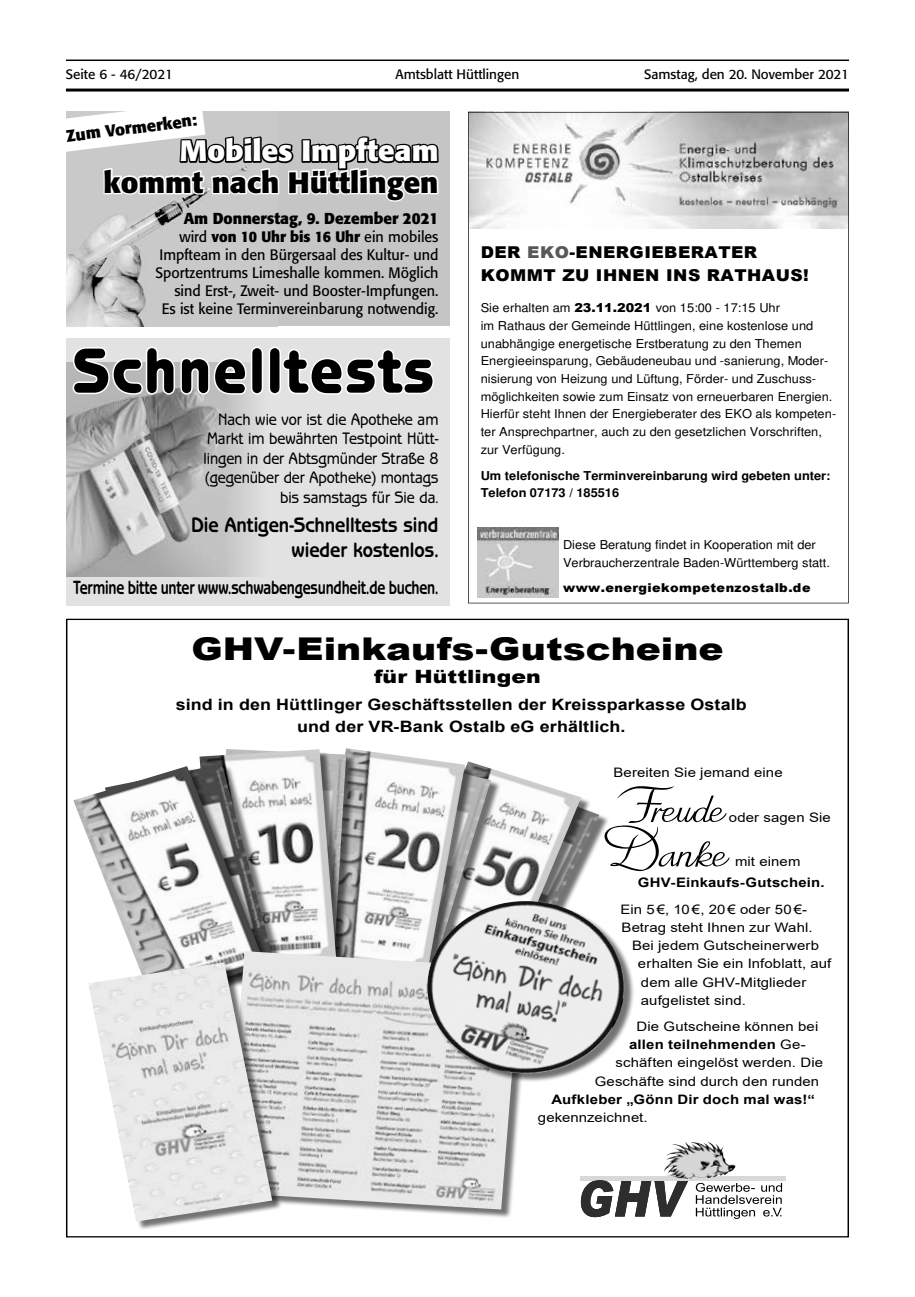
<style>
.page{position:relative;width:915px;height:1297px;background:#fff}
.page>*{position:absolute;margin:0;border:0;box-sizing:border-box;transform-origin:0 0}
.t1{font:66.15px "Benjamin Gothic Heavy";letter-spacing:.04em;color:#000;scale:.93 1}
.t2{font:60.15px "Azariel Demo";letter-spacing:.01em;color:#000;scale:1.26 1}
.t3{font:900 31.35px "Arial";color:#000;scale:1.2 1}
.t4{font:700 29.25px "Formata";color:#000}
.t5{font:700 29.25px "Formata";color:#fff}
.t6{font:21.75px/24.9px "Benjamin Gothic Bold";color:#000;text-align:right;scale:.9 1}
.t7{font:19.8px "Benjamin Gothic Bold";letter-spacing:-.01em;color:#000;scale:.77 1}
.t8{font:900 18.3px "Arial";letter-spacing:.005em;color:#000;scale:1.2 1}
.t9{font:17.25px/19.5px "Benjamin Gothic Medium";color:#000;text-align:right;scale:.9 1}
.t10{font:700 16.5px "Formata";color:#000}
.t11{font:900 16.35px/23px "Arial";letter-spacing:.025em;color:#000;scale:1.05 1}
.t12{font:700 15.75px/22.2px "Arial";letter-spacing:.005em;color:#000;text-align:center;scale:1.14 1}
.t13{font:700 15.75px "Formata";color:#000}
.t14{font:15px/18px "Formata";color:#000;text-align:right;scale:.95 1}
.t15{font:13.5px "Formata";color:#000}
.t16{font:13.05px "Arial";letter-spacing:.01em;color:#000;scale:1.14 1}
.t17{font:700 13.05px "Arial";letter-spacing:.015em;color:#000;scale:1.14 1}
.t18{font:12.3px/17.7px "Helvetica";letter-spacing:.005em;color:#000;scale:1.05 1}
.t19{font:700 12.3px/17.4px "Helvetica";letter-spacing:.005em;color:#000;scale:1.05 1}
.t20{font:900 12.3px "Arial";letter-spacing:.04em;color:#000;scale:1.05 1}
.s1{font-weight:700}
.s2{color:#585858}
.s3{font-family:"Arial";font-weight:900}
.s4{font-weight:400}
</style>
<div class="page">
<hr style="left:66px;top:60px;width:782px;height:1px;background:#000">
<hr style="left:66px;top:89px;width:782px;height:3px;background:#000">
<div style="left:580px;top:1176px;width:205px;height:5px;background:#d8d8d8"></div>
<svg style="left:580px;top:1180px;width:108px;height:37px"></svg>
<img style="left:664px;top:1142px;width:71px;height:37px">
<svg style="left:695px;top:1183px;width:86px;height:36px"></svg>
<div style="left:396px;top:775px;width:213px;height:243px;background:#000;opacity:.55"></div>
<img style="left:591px;top:775px;width:8px;height:127px">
<div style="left:387px;top:763px;width:204px;height:241px;background:#000;opacity:.55"></div>
<img style="left:500px;top:763px;width:81px;height:139px">
<div style="left:314px;top:754px;width:186px;height:238px;background:#000;opacity:.55"></div>
<img style="left:475px;top:754px;width:15px;height:148px">
<div style="left:310px;top:750px;width:165px;height:232px;background:#000;opacity:.55"></div>
<img style="left:346px;top:748px;width:119px;height:203px">
<div style="left:215px;top:751px;width:141px;height:223px;background:#000;opacity:.55"></div>
<div style="left:201px;top:751px;width:145px;height:225px;background:#000;opacity:.55"></div>
<img style="left:199px;top:749px;width:137px;height:202px">
<div style="left:107px;top:766px;width:179px;height:236px;background:#000;opacity:.55"></div>
<div style="left:75px;top:768px;width:200px;height:240px;background:#000;opacity:.55"></div>
<img style="left:73px;top:766px;width:192px;height:233px">
<div style="left:227px;top:953px;width:303px;height:265px;background:#000;opacity:.55"></div>
<img style="left:225px;top:951px;width:295px;height:258px">
<div style="left:90px;top:964px;width:192px;height:267px;background:#000;opacity:.55"></div>
<img style="left:88px;top:962px;width:184px;height:259px">
<div style="left:428px;top:902px;width:206px;height:180px;background:#000;opacity:.55"></div>
<img style="left:505px;top:901px;width:21px;height:2px">
<div style="left:66px;top:338px;width:383px;height:268px;background:#e2e2e2"></div>
<img style="left:66px;top:362px;width:188px;height:214px">
<svg style="left:71px;top:347px;width:363px;height:50px"></svg>
<svg style="left:468px;top:112px;width:380px;height:491px"></svg>
<img style="left:477px;top:528px;width:81px;height:69px">
<div style="left:66px;top:112px;width:383px;height:214px;background:#c5c5c5"></div>
<img style="left:66px;top:204px;width:127px;height:122px">
<svg style="left:66px;top:111px;width:375px;height:93px"></svg>
<p class="t15" style="left:66px;top:66px;width:108px">Seite 6 - 46/2021</p>
<p class="t15" style="left:395px;top:66px;width:125px">Amtsblatt Hüttlingen</p>
<p class="t15" style="left:643px;top:66px;width:206px">Samstag, den 20. November 2021</p>
<h3 class="t10" style="left:65px;top:126px;width:133px;rotate:-7deg">Zum Vormerken:</h3>
<h3 class="t5" style="left:180px;top:133px;width:260px">Mobiles Impfteam</h3>
<h3 class="t4" style="left:104px;top:164px;width:336px">kommt nach Hüttlingen</h3>
<p class="t13" style="left:184px;top:209px;width:256px">Am Donnerstag, 9. Dezember 2021</p>
<p class="t14" style="left:155px;top:228px;width:299px">wird <span class="s1">von 10 Uhr bis 16 Uhr</span> ein mobiles Impfteam in den Bürgersaal des Kultur- und Sportzentrums Limeshalle kommen. Möglich sind Erst-, Zweit- und Booster-Impfungen.<br>Es ist keine Terminvereinbarung notwendig.</p>
<h1 class="t1" style="left:74px;top:331px;width:388px">Schnelltests</h1>
<h3 class="t9" style="left:203px;top:410px;width:262px">Nach wie vor ist die Apotheke am<br>Markt im bewährten Testpoint Hütt&shy;lingen in der Abtsgmünder Straße 8 (gegenüber der Apotheke) montags bis samstags für Sie da.</h3>
<h3 class="t6" style="left:191px;top:512px;width:276px">Die Antigen-Schnelltests sind wieder kostenlos.</h3>
<h3 class="t7" style="left:74px;top:575px;width:475px">Termine bitte unter www.schwabengesundheit.de buchen.</h3>
<h3 class="t11" style="left:480px;top:240px;width:314px">DER <span class="s2">EKO</span>-ENERGIEBERATER<br>KOMMT ZU IHNEN INS RATHAUS!</h3>
<p class="t18" style="left:480px;top:300px;width:340px">Sie erhalten am <span class="s3">23.11.2021</span> von 15:00 - 17:15 Uhr<br>im Rathaus der Gemeinde Hüttlingen, eine kostenlose und unabhängige energetische Erstberatung zu den Themen Energieeinsparung, Gebäudeneubau und -sanierung, Moder&shy;nisierung von Heizung und Lüftung, Förder- und Zuschuss&shy;möglichkeiten sowie zum Einsatz von erneuerbaren Energien.<br>Hierfür steht Ihnen der Energieberater des EKO als kompeten&shy;ter Ansprechpartner, auch zu den gesetzlichen Vorschriften, zur Verfügung.</p>
<p class="t19" style="left:480px;top:468px;width:334px">Um telefonische Terminvereinbarung wird gebeten unter:<br>Telefon 07173 / 185516</p>
<p class="t18" style="left:563px;top:537px;width:256px">Diese Beratung findet in Kooperation mit der<br>Verbraucherzentrale Baden-Württemberg statt.</p>
<p class="t20" style="left:563px;top:579px;width:237px">www.energiekompetenzostalb.de</p>
<h3 class="t3" style="left:191px;top:626px;width:445px">GHV-Einkaufs-Gutscheine</h3>
<h3 class="t8" style="left:374px;top:663px;width:140px">für Hüttlingen</h3>
<p class="t12" style="left:176px;top:693px;width:502px">sind in den Hüttlinger Geschäftsstellen der Kreissparkasse Ostalb und der VR-Bank Ostalb eG erhältlich.</p>
<p class="t16" style="left:613px;top:764px;width:150px">Bereiten Sie jemand eine</p>
<h2 class="t2" style="left:627px;top:773px;width:78px">Freude</h2>
<p class="t16" style="left:728px;top:808px;width:91px">oder sagen Sie</p>
<h2 class="t2" style="left:609px;top:817px;width:95px">Danke</h2>
<p class="t16" style="left:734px;top:853px;width:59px">mit einem</p>
<p class="t17" style="left:637px;top:873px;width:165px">GHV-Einkaufs-Gutschein.</p>
<p class="t16" style="left:620px;top:900px;width:165px">Ein 5€, 10€, 20€ oder 50€-</p>
<p class="t16" style="left:621px;top:918px;width:169px">Betrag steht Ihnen zur Wahl.</p>
<p class="t16" style="left:631px;top:936px;width:165px">Bei jedem Gutscheinerwerb</p>
<p class="t16" style="left:637px;top:955px;width:171px">erhalten Sie ein Infoblatt, auf</p>
<p class="t16" style="left:640px;top:973px;width:146px">dem alle GHV-Mitglieder</p>
<p class="t16" style="left:640px;top:991px;width:93px">aufgelistet sind.</p>
<p class="t16" style="left:636px;top:1017px;width:161px">Die Gutscheine können bei</p>
<p class="t17" style="left:628px;top:1035px;width:157px">allen teilnehmenden <span class="s4">Ge-</span></p>
<p class="t16" style="left:615px;top:1054px;width:183px">schäften eingelöst werden. Die</p>
<p class="t16" style="left:594px;top:1072px;width:198px">Geschäfte sind durch den runden</p>
<p class="t17" style="left:551px;top:1090px;width:232px">Aufkleber „Gönn Dir doch mal was!“</p>
<p class="t16" style="left:537px;top:1109px;width:98px">gekennzeichnet.</p>
</div>
